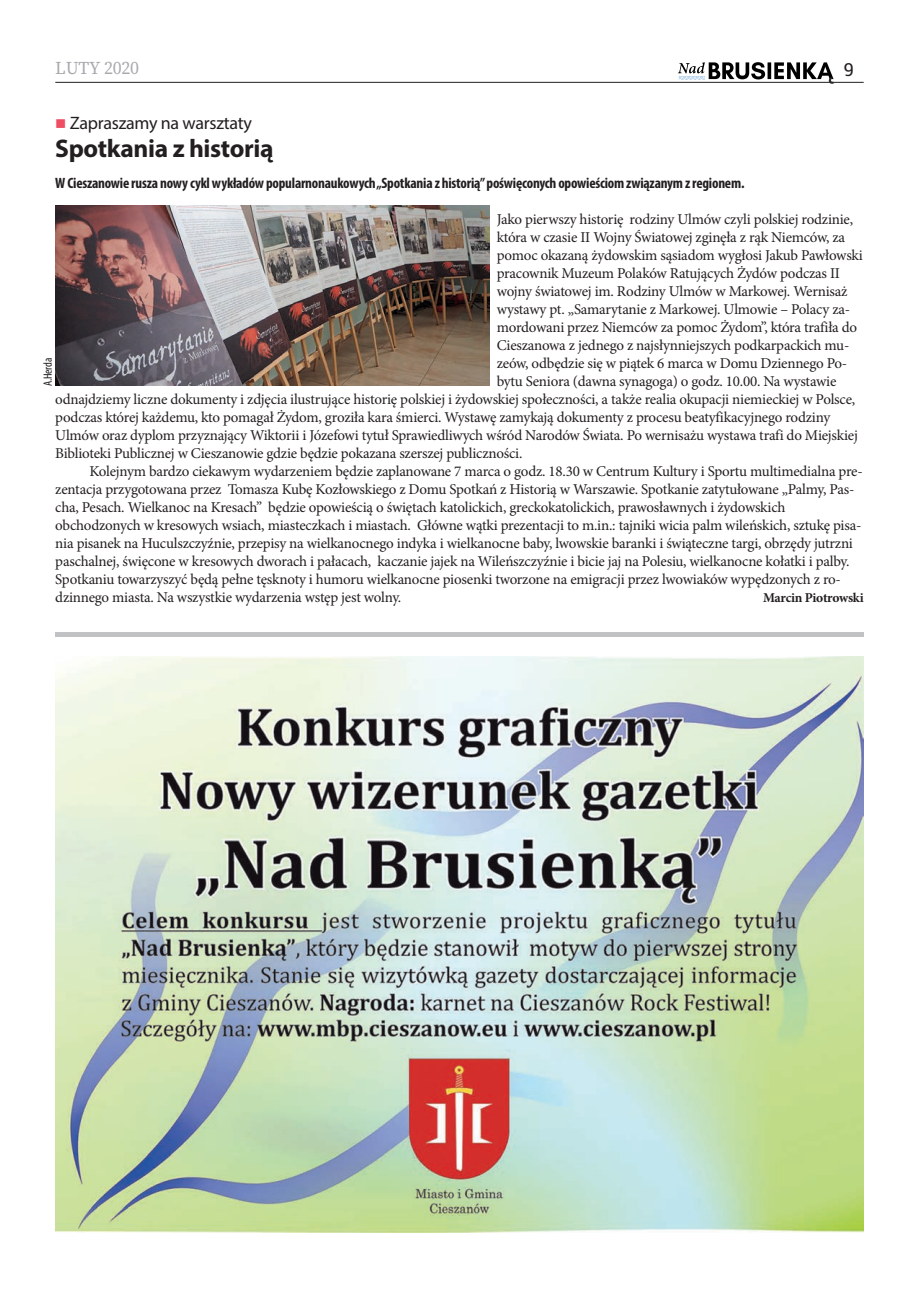
<style>
.page{position:relative;width:919px;height:1289px;background:#fff}
.page>*{position:absolute;margin:0;border:0;box-sizing:border-box;transform-origin:0 0}
.t1{font:700 25.5px "Myriad Pro";letter-spacing:-.015em;color:#231f20}
.t2{font:18px "Myriad Pro";letter-spacing:-.015em;color:#231f20}
.t3{font:18px "Source Serif Variable";color:#a8a9ad}
.t4{font:18px "Roboto";color:#231f20}
.t5{font:15px "Minion Pro";letter-spacing:-.015em;color:#231f20}
.t6{font:700 condensed 15px "Myriad Pro";letter-spacing:-.015em;color:#231f20}
.t7{font:700 13.5px "Minion Pro";letter-spacing:-.025em;color:#231f20}
.t8{font:condensed 12px "Myriad Pro";color:#231f20}
</style>
<div class="page">
<hr style="left:55px;top:82px;width:808px;height:1px;background:#231f20">
<svg style="left:677px;top:62px;width:156px;height:22px"></svg>
<img style="left:55px;top:656px;width:808px;height:576px">
<div style="left:55px;top:632px;width:808px;height:5px;background:#c1c2c4"></div>
<img style="left:55px;top:206px;width:434px;height:180px">
<p class="t3" style="left:55px;top:56px;width:47px">LUTY</p>
<p class="t4" style="left:843px;top:59px;width:12px">9</p>
<p class="t2" style="left:70px;top:117px;width:184px">Zapraszamy na warsztaty</p>
<h1 class="t1" style="left:55px;top:138px;width:220px">Spotkania z historią</h1>
<p class="t6" style="left:55px;top:177px;width:690px">W Cieszanowie rusza nowy cykl wykładów popularnonaukowych „spotkania z historią” poświęconych opowieściom związanym z regionem.</p>
<p class="t5" style="left:496px;top:213px;width:358px">Jako pierwszy historię rodziny Ulmów czyli polskiej rodzinie,</p>
<p class="t5" style="left:496px;top:231px;width:350px">która w czasie II Wojny Światowej zginęła z rąk Niemców, za</p>
<p class="t5" style="left:496px;top:249px;width:367px">pomoc okazaną żydowskim sąsiadom wygłosi Jakub Pawłowski</p>
<p class="t5" style="left:496px;top:267px;width:345px">pracownik Muzeum Polaków Ratujących Żydów podczas II</p>
<p class="t5" style="left:496px;top:285px;width:352px">wojny światowej im. Rodziny Ulmów w Markowej. Wernisaż</p>
<p class="t5" style="left:496px;top:303px;width:355px">wystawy pt. „Samarytanie z Markowej. Ulmowie – Polacy za-</p>
<p class="t5" style="left:496px;top:321px;width:362px">mordowani przez Niemców za pomoc Żydom”, która trafiła do</p>
<p class="t5" style="left:496px;top:339px;width:354px">Cieszanowa z jednego z najsłynniejszych podkarpackich mu-</p>
<p class="t5" style="left:496px;top:357px;width:352px">zeów, odbędzie się w piątek 6 marca w Domu Dziennego Po-</p>
<p class="t5" style="left:496px;top:375px;width:341px">bytu Seniora (dawna synagoga) o godz. 10.00. Na wystawie</p>
<p class="t5" style="left:55px;top:393px;width:801px">odnajdziemy liczne dokumenty i zdjęcia ilustrujące historię polskiej i żydowskiej społeczności, a także realia okupacji niemieckiej w Polsce,</p>
<p class="t5" style="left:55px;top:411px;width:776px">podczas której każdemu, kto pomagał Żydom, groziła kara śmierci. Wystawę zamykają dokumenty z procesu beatyfikacyjnego rodziny</p>
<p class="t5" style="left:55px;top:429px;width:804px">Ulmów oraz dyplom przyznający Wiktorii i Józefowi tytuł Sprawiedliwych wśród Narodów Świata. Po wernisażu wystawa trafi do Miejskiej</p>
<p class="t5" style="left:55px;top:447px;width:468px">Biblioteki Publicznej w Cieszanowie gdzie będzie pokazana szerszej publiczności.</p>
<p class="t5" style="left:89px;top:465px;width:774px">Kolejnym bardzo ciekawym wydarzeniem będzie zaplanowane 7 marca o godz. 18.30 w Centrum Kultury i Sportu multimedialna pre-</p>
<p class="t5" style="left:55px;top:483px;width:800px">zentacja przygotowana przez Tomasza Kubę Kozłowskiego z Domu Spotkań z Historią w Warszawie. Spotkanie zatytułowane „Palmy, Pas-</p>
<p class="t5" style="left:55px;top:501px;width:731px">cha, Pesach. Wielkanoc na Kresach” będzie opowieścią o świętach katolickich, greckokatolickich, prawosławnych i żydowskich</p>
<p class="t5" style="left:55px;top:519px;width:807px">obchodzonych w kresowych wsiach, miasteczkach i miastach. Główne wątki prezentacji to m.in.: tajniki wicia palm wileńskich, sztukę pisa-</p>
<p class="t5" style="left:55px;top:537px;width:799px">nia pisanek na Huculszczyźnie, przepisy na wielkanocnego indyka i wielkanocne baby, lwowskie baranki i świąteczne targi, obrzędy jutrzni</p>
<p class="t5" style="left:55px;top:555px;width:795px">paschalnej, święcone w kresowych dworach i pałacach, kaczanie jajek na Wileńszczyźnie i bicie jaj na Polesiu, wielkanocne kołatki i palby.</p>
<p class="t5" style="left:55px;top:573px;width:787px">Spotkaniu towarzyszyć będą pełne tęsknoty i humoru wielkanocne piosenki tworzone na emigracji przez lwowiaków wypędzonych z ro-</p>
<p class="t5" style="left:55px;top:591px;width:347px">dzinnego miasta. Na wszystkie wydarzenia wstęp jest wolny.</p>
<p class="t7" style="left:763px;top:592px;width:102px">Marcin Piotrowski</p>
<p class="t8" style="left:44px;top:386px;width:29px;rotate:-90deg">a.Herda</p>
</div>
